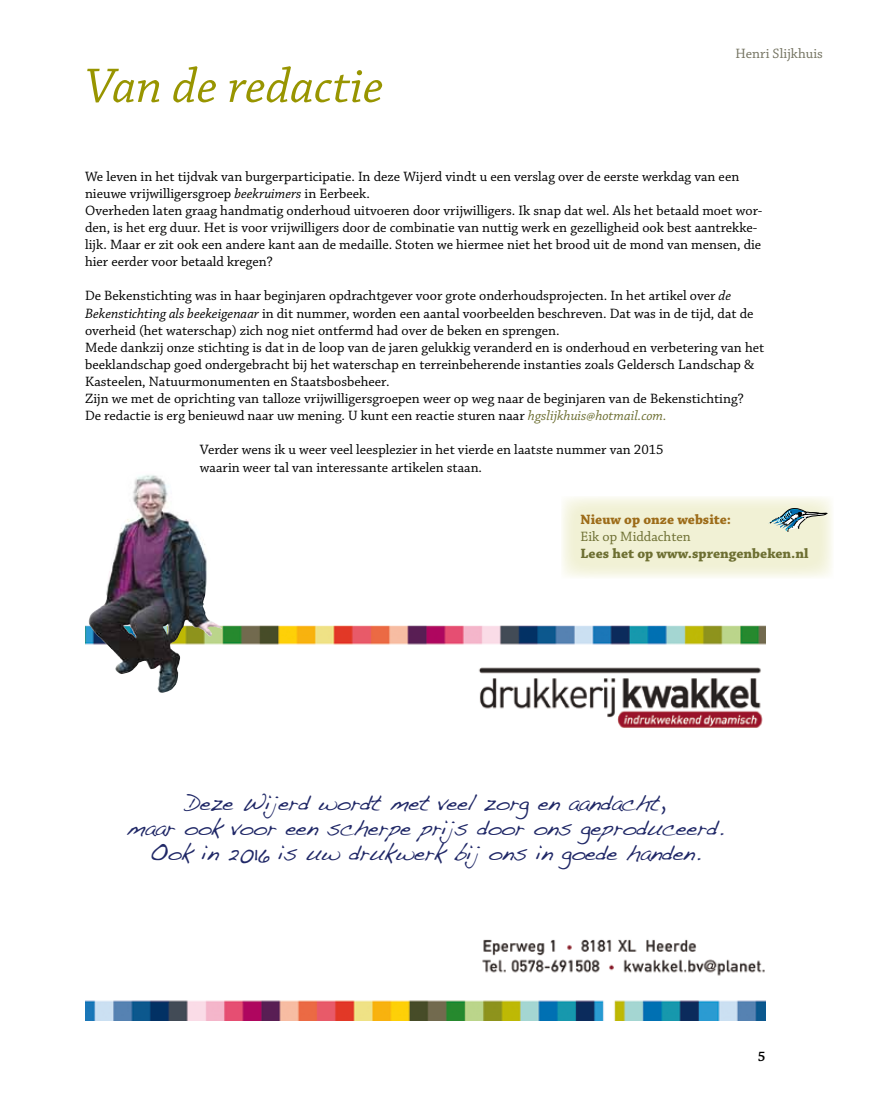
<style>
.page{position:relative;width:893px;height:1106px;background:#fff}
.page>*{position:absolute;margin:0;border:0;box-sizing:border-box;transform-origin:0 0}
.t1{font:italic 51px "Chaparral Pro";color:#989500}
.t2{font:22.5px/24.9px "Handwriting Dakota";letter-spacing:-.02em;color:#202867;text-align:center}
.t3{font:14.25px/17.1px "Chaparral Pro";color:#000}
.t4{font:700 14.25px "Chaparral Pro";color:#6d6f32}
.t5{font:700 14.25px "Chaparral Pro";color:#9d6c19}
.t6{font:14.25px "Chaparral Pro";color:#6d6f32}
.t7{font:14.25px "Chaparral Pro";color:#747361}
.t8{font:600 14.25px "Chaparral Pro";color:#000}
.s1{font-style:italic}
.s2{font-style:italic;color:#6d6f32}
</style>
<div class="page">
<img style="left:85px;top:625px;width:680px;height:103px">
<img style="left:85px;top:939px;width:680px;height:81px">
<svg style="left:562px;top:497px;width:270px;height:80px;background:#f2f2da"></svg>
<svg style="left:768px;top:508px;width:59px;height:24px"></svg>
<img style="left:89px;top:475px;width:58px;height:196px">
<h1 class="t1" style="left:85px;top:58px;width:300px">Van de redactie</h1>
<p class="t7" style="left:736px;top:46px;width:89px">Henri Slijkhuis</p>
<p class="t3" style="left:85px;top:168px;width:679px">We leven in het tijdvak van burgerparticipatie. In deze Wijerd vindt u een verslag over de eerste werkdag van een nieuwe vrijwilligersgroep <span class="s1">beekruimers</span> in Eerbeek.<br>Overheden laten graag handmatig onderhoud uitvoeren door vrijwilligers. Ik snap dat wel. Als het betaald moet wor&shy;den, is het erg duur. Het is voor vrijwilligers door de combinatie van nuttig werk en gezelligheid ook best aantrekke&shy;lijk. Maar er zit ook een andere kant aan de medaille. Stoten we hiermee niet het brood uit de mond van mensen, die hier eerder voor betaald kregen?</p>
<p class="t3" style="left:85px;top:288px;width:681px">De Bekenstichting was in haar beginjaren opdrachtgever voor grote onderhoudsprojecten. In het artikel over <span class="s1">de Bekenstichting als beekeigenaar</span> in dit nummer, worden een aantal voorbeelden beschreven. Dat was in de tijd, dat de overheid (het waterschap) zich nog niet ontfermd had over de beken en sprengen.<br>Mede dankzij onze stichting is dat in de loop van de jaren gelukkig veranderd en is onderhoud en verbetering van het beeklandschap goed ondergebracht bij het waterschap en terreinbeherende instanties zoals Geldersch Landschap &amp; Kasteelen, Natuurmonumenten en Staatsbosbeheer.<br>Zijn we met de oprichting van talloze vrijwilligersgroepen weer op weg naar de beginjaren van de Bekenstichting?<br>De redactie is erg benieuwd naar uw mening. U kunt een reactie sturen naar <span class="s2">hgslijkhuis@hotmail.com.</span></p>
<p class="t3" style="left:200px;top:442px;width:465px">Verder wens ik u weer veel leesplezier in het vierde en laatste nummer van 2015 waarin weer tal van interessante artikelen staan.</p>
<p class="t5" style="left:580px;top:511px;width:152px">Nieuw op onze website:</p>
<p class="t6" style="left:580px;top:529px;width:112px">Eik op Middachten</p>
<p class="t4" style="left:580px;top:545px;width:230px">Lees het op www.sprengenbeken.nl</p>
<h2 class="t2" style="left:127px;top:790px;width:599px">Deze Wijerd wordt met veel zorg en aandacht,<br>maar ook voor een scherpe prijs door ons geproduceerd.<br>Ook in 2016 is uw drukwerk bij ons in goede handen.</h2>
<p class="t8" style="left:758px;top:1048px;width:9px">5</p>
</div>
